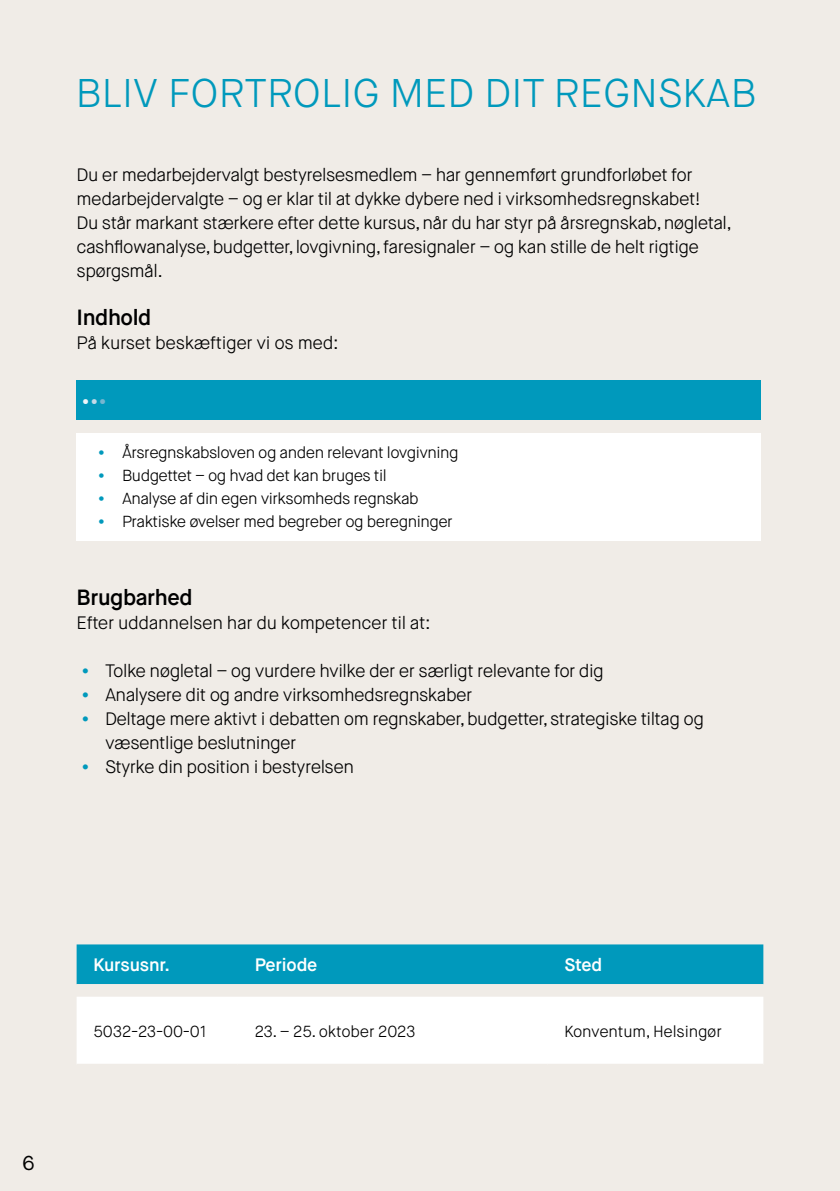
<style>
.page{position:relative;width:840px;height:1191px;background:#fff}
.page>*{position:absolute;margin:0;border:0;box-sizing:border-box;transform-origin:0 0}
.t1{font:300 40px "Maison Neue";color:#0099bc}
.t2{font:600 22px "Maison Neue";letter-spacing:-.02em;color:#000}
.t3{font:600 22px "Maison Neue";color:#eef5f9}
.t4{font:20px "Maison Neue";color:#000}
.t5{font:300 18px/24px "Maison Neue";letter-spacing:-.03em;color:#000}
.t6{font:600 18px "Maison Neue";letter-spacing:-.01em;color:#fff}
.t7{font:300 16px "Maison Neue";letter-spacing:-.03em;color:#000}
.t8{font:300 16px "Maison Neue";letter-spacing:-.01em;color:#000}
.s1{color:#c3dae8}
.s2{color:#77b6d0}
.s3{font-family:"Futura PT";color:#0099bc}
</style>
<div class="page">
<div style="left:0;top:0;width:839px;height:1191px;background:#f0ece7"></div>
<div style="left:77px;top:380px;width:684px;height:40px;background:#0099bc"></div>
<div style="left:77px;top:433px;width:684px;height:107px;background:#fff"></div>
<div style="left:77px;top:944px;width:686px;height:40px;background:#0099bc"></div>
<div style="left:77px;top:997px;width:686px;height:66px;background:#fff"></div>
<h1 class="t1" style="left:76px;top:68px;width:682px">BLIV FORTROLIG MED DIT REGNSKAB</h1>
<p class="t5" style="left:77px;top:162px;width:656px">Du er medarbejdervalgt bestyrelsesmedlem – har gennemført grundforløbet for medarbejdervalgte – og er klar til at dykke dybere ned i virksomhedsregnskabet!<br>Du står markant stærkere efter dette kursus, når du har styr på årsregnskab, nøgletal, cashflowanalyse, budgetter, lovgivning, faresignaler – og kan stille de helt rigtige spørgsmål.</p>
<p class="t2" style="left:77px;top:303px;width:76px">Indhold</p>
<p class="t5" style="left:77px;top:330px;width:263px">På kurset beskæftiger vi os med:</p>
<p class="t3" style="left:82px;top:387px;width:25px">•<span class="s1">•</span><span class="s2">•</span></p>
<p class="t7" style="left:94px;top:443px;width:366px"><span class="s3">•</span> Årsregnskabsloven og anden relevant lovgivning</p>
<p class="t7" style="left:94px;top:466px;width:294px"><span class="s3">•</span> Budgettet – og hvad det kan bruges til</p>
<p class="t7" style="left:94px;top:489px;width:326px"><span class="s3">•</span> Analyse af din egen virksomheds regnskab</p>
<p class="t7" style="left:94px;top:512px;width:360px"><span class="s3">•</span> Praktiske øvelser med begreber og beregninger</p>
<p class="t2" style="left:77px;top:583px;width:117px">Brugbarhed</p>
<p class="t5" style="left:77px;top:610px;width:355px">Efter uddannelsen har du kompetencer til at:</p>
<p class="t5" style="left:77px;top:658px;width:528px"><span class="s3">•</span> Tolke nøgletal – og vurdere hvilke der er særligt relevante for dig</p>
<p class="t5" style="left:77px;top:682px;width:397px"><span class="s3">•</span> Analysere dit og andre virksomhedsregnskaber</p>
<p class="t5" style="left:105px;top:706px;width:600px;text-indent:-28px"><span class="s3">•</span> Deltage mere aktivt i debatten om regnskaber, budgetter, strategiske tiltag og væsentlige beslutninger</p>
<p class="t5" style="left:77px;top:754px;width:279px"><span class="s3">•</span> Styrke din position i bestyrelsen</p>
<p class="t4" style="left:22px;top:1150px;width:14px">6</p>
<p class="t6" style="left:94px;top:953px;width:78px">Kursusnr.</p>
<p class="t6" style="left:254px;top:953px;width:64px">Periode</p>
<p class="t6" style="left:564px;top:953px;width:39px">Sted</p>
<p class="t8" style="left:94px;top:1021px;width:115px">5032-23-00-01</p>
<p class="t8" style="left:254px;top:1021px;width:162px">23. – 25. oktober 2023</p>
<p class="t8" style="left:564px;top:1021px;width:159px">Konventum, Helsingør</p>
</div>
